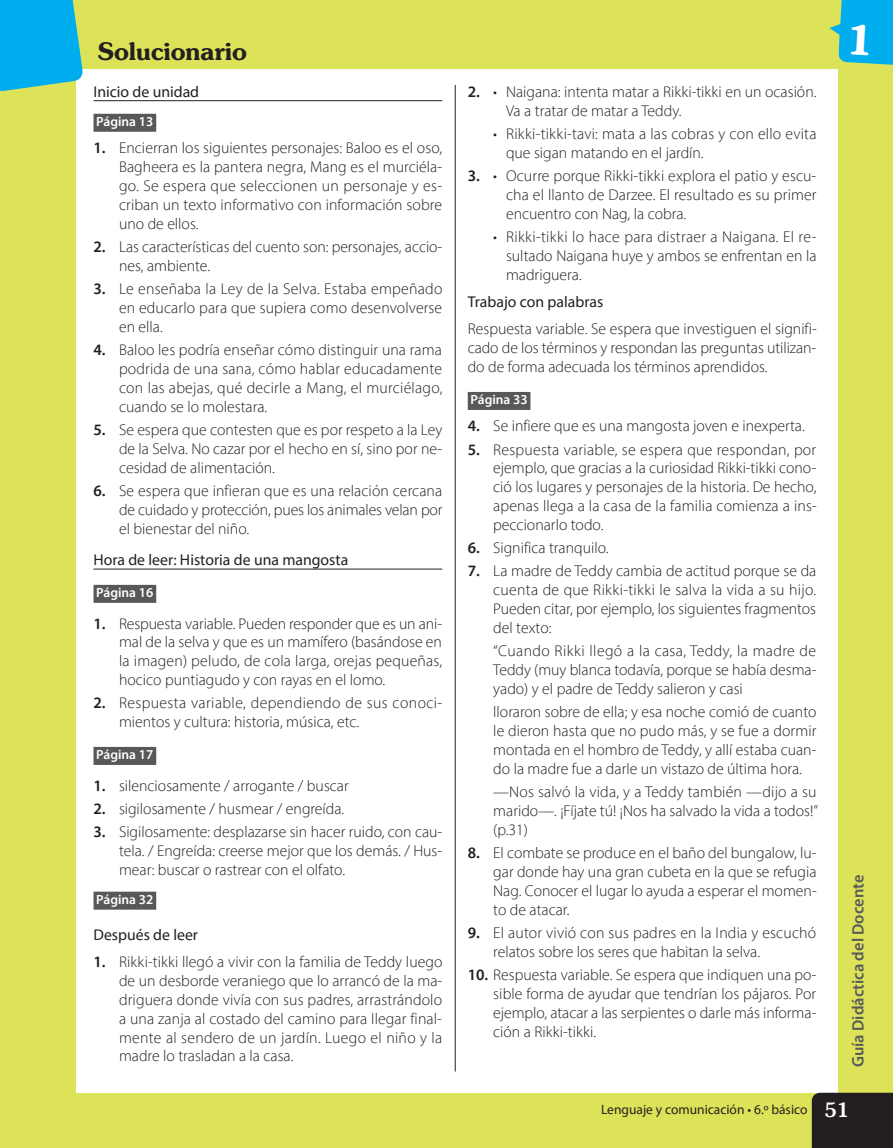
<style>
.page{position:relative;width:893px;height:1148px;background:#fff}
.page>*{position:absolute;margin:0;border:0;box-sizing:border-box;transform-origin:0 0}
.t1{font:600 24px "Souvenir Std";color:#231f20}
.t2{font:600 16.5px "Myriad Pro";color:#57585a}
.t3{font:300 15.75px/18.9px "Myriad Pro";color:#231f20;text-align:justify}
.t4{font:300 15.75px/18.9px "Myriad Pro";letter-spacing:.025em;color:#231f20}
.t5{font:15.75px "Myriad Pro";color:#231f20}
.t6{font:600 13.5px "Myriad Pro";color:#fff}
.t7{font:13.5px "Myriad Pro";color:#231f20}
.s1{font-weight:600}
.s2{font-family:"Souvenir Std";font-weight:500;font-size:19.5px;color:#fff}
</style>
<div class="page">
<div style="left:0;top:0;width:893px;height:69px;background:#dde358"></div>
<div style="left:838px;top:0;width:55px;height:1148px;background:#dde358"></div>
<div style="left:0;top:0;width:76px;height:1148px;background:#dde358"></div>
<hr style="left:455px;top:85px;width:1px;height:986px;background:#231f20">
<hr style="left:94px;top:100px;width:348px;height:1px;background:#231f20">
<div style="left:94px;top:114px;width:62px;height:18px;background:#57585a"></div>
<hr style="left:94px;top:569px;width:348px;height:1px;background:#231f20">
<div style="left:94px;top:585px;width:62px;height:18px;background:#57585a"></div>
<div style="left:94px;top:747px;width:62px;height:18px;background:#57585a"></div>
<div style="left:94px;top:892px;width:62px;height:18px;background:#57585a"></div>
<div style="left:468px;top:392px;width:62px;height:18px;background:#57585a"></div>
<div style="left:0;top:1093px;width:893px;height:55px;background:#dde358"></div>
<svg style="left:0;top:0;width:83px;height:91px;background:#19b4e0"></svg>
<div style="left:812px;top:1093px;width:81px;height:55px;background:#231f20"></div>
<svg style="left:829px;top:0;width:64px;height:65px"></svg>
<h1 class="t1" style="left:98px;top:36px;width:151px">Solucionario</h1>
<p class="t5" style="left:94px;top:82px;width:107px">Inicio de unidad</p>
<p class="t6" style="left:96px;top:113px;width:59px">Página 13</p>
<p class="t3" style="left:119px;top:138px;width:325px;text-indent:-26px"><span class="s1">1.</span> Encierran los siguientes personajes: Baloo es el oso, Bagheera es la pantera negra, Mang es el murciéla&shy;go. Se espera que seleccionen un personaje y es&shy;criban un texto informativo con información sobre uno de ellos.</p>
<p class="t3" style="left:119px;top:237px;width:325px;text-indent:-26px"><span class="s1">2.</span> Las características del cuento son: personajes, accio&shy;nes, ambiente.</p>
<p class="t3" style="left:119px;top:279px;width:325px;text-indent:-26px"><span class="s1">3.</span> Le enseñaba la Ley de la Selva. Estaba empeñado en educarlo para que supiera como desenvolverse en ella.</p>
<p class="t3" style="left:119px;top:340px;width:325px;text-indent:-26px"><span class="s1">4.</span> Baloo les podría enseñar cómo distinguir una rama podrida de una sana, cómo hablar educadamente con las abejas, qué decirle a Mang, el murciélago, cuando se lo molestara.</p>
<p class="t3" style="left:119px;top:420px;width:325px;text-indent:-26px"><span class="s1">5.</span> Se espera que contesten que es por respeto a la Ley de la Selva. No cazar por el hecho en sí, sino por ne&shy;cesidad de alimentación.</p>
<p class="t3" style="left:119px;top:481px;width:325px;text-indent:-26px"><span class="s1">6.</span> Se espera que infieran que es una relación cercana de cuidado y protección, pues los animales velan por el bienestar del niño.</p>
<p class="t5" style="left:94px;top:550px;width:256px">Hora de leer: Historia de una mangosta</p>
<p class="t6" style="left:96px;top:584px;width:59px">Página 16</p>
<p class="t3" style="left:119px;top:614px;width:325px;text-indent:-26px"><span class="s1">1.</span> Respuesta variable. Pueden responder que es un ani&shy;mal de la selva y que es un mamífero (basándose en la imagen) peludo, de cola larga, orejas pequeñas, hocico puntiagudo y con rayas en el lomo.</p>
<p class="t4" style="left:119px;top:694px;width:325px;text-indent:-26px"><span class="s1">2.</span> Respuesta variable, dependiendo de sus conoci&shy;mientos y cultura: historia, música, etc.</p>
<p class="t6" style="left:96px;top:746px;width:59px">Página 17</p>
<p class="t3" style="left:94px;top:776px;width:257px"><span class="s1">1.</span> silenciosamente / arrogante / buscar</p>
<p class="t3" style="left:94px;top:799px;width:252px"><span class="s1">2.</span> sigilosamente / husmear / engreída.</p>
<p class="t3" style="left:119px;top:822px;width:325px;text-indent:-26px"><span class="s1">3.</span> Sigilosamente: desplazarse sin hacer ruido, con cau&shy;tela. / Engreída: creerse mejor que los demás. / Hus&shy;mear: buscar o rastrear con el olfato.</p>
<p class="t6" style="left:96px;top:891px;width:59px">Página 32</p>
<p class="t5" style="left:94px;top:925px;width:106px">Después de leer</p>
<p class="t3" style="left:119px;top:952px;width:325px;text-indent:-26px"><span class="s1">1.</span> Rikki-tikki llegó a vivir con la familia de Teddy luego de un desborde veraniego que lo arrancó de la ma&shy;driguera donde vivía con sus padres, arrastrándolo a una zanja al costado del camino para llegar final&shy;mente al sendero de un jardín. Luego el niño y la madre lo trasladan a la casa.</p>
<p class="t3" style="left:506px;top:82px;width:312px;text-indent:-38px"><span class="s1">2.</span> • Naigana: intenta matar a Rikki-tikki en un ocasión.<br>Va a tratar de matar a Teddy.</p>
<p class="t3" style="left:506px;top:124px;width:312px;text-indent:-13px">• Rikki-tikki-tavi: mata a las cobras y con ello evita que sigan matando en el jardín.</p>
<p class="t3" style="left:506px;top:166px;width:312px;text-indent:-38px"><span class="s1">3.</span> • Ocurre porque Rikki-tikki explora el patio y escu&shy;cha el llanto de Darzee. El resultado es su primer encuentro con Nag, la cobra.</p>
<p class="t3" style="left:506px;top:227px;width:312px;text-indent:-13px">• Rikki-tikki lo hace para distraer a Naigana. El re&shy;sultado Naigana huye y ambos se enfrentan en la madriguera.</p>
<p class="t5" style="left:468px;top:292px;width:137px">Trabajo con palabras</p>
<p class="t3" style="left:468px;top:320px;width:350px">Respuesta variable. Se espera que investiguen el signifi&shy;cado de los términos y respondan las preguntas utilizan&shy;do de forma adecuada los términos aprendidos.</p>
<p class="t6" style="left:470px;top:391px;width:59px">Página 33</p>
<p class="t3" style="left:468px;top:416px;width:339px"><span class="s1">4.</span> Se infiere que es una mangosta joven e inexperta.</p>
<p class="t3" style="left:493px;top:440px;width:325px;text-indent:-26px"><span class="s1">5.</span> Respuesta variable, se espera que respondan, por ejemplo, que gracias a la curiosidad Rikki-tikki cono&shy;ció los lugares y personajes de la historia. De hecho, apenas llega a la casa de la familia comienza a ins&shy;peccionarlo todo.</p>
<p class="t3" style="left:468px;top:538px;width:142px"><span class="s1">6.</span> Significa tranquilo.</p>
<p class="t3" style="left:493px;top:562px;width:325px;text-indent:-26px"><span class="s1">7.</span> La madre de Teddy cambia de actitud porque se da cuenta de que Rikki-tikki le salva la vida a su hijo.<br>Pueden citar, por ejemplo, los siguientes fragmentos del texto:</p>
<p class="t3" style="left:493px;top:641px;width:325px">“Cuando Rikki llegó a la casa, Teddy, la madre de Teddy (muy blanca todavía, porque se había desma&shy;yado) y el padre de Teddy salieron y casi</p>
<p class="t3" style="left:493px;top:702px;width:325px">lloraron sobre de ella; y esa noche comió de cuanto le dieron hasta que no pudo más, y se fue a dormir montada en el hombro de Teddy, y allí estaba cuan&shy;do la madre fue a darle un vistazo de última hora.</p>
<p class="t3" style="left:493px;top:782px;width:326px">—Nos salvó la vida, y a Teddy también —dijo a su marido—. ¡Fíjate tú! ¡Nos ha salvado la vida a todos!” (p.31)</p>
<p class="t3" style="left:493px;top:843px;width:325px;text-indent:-26px"><span class="s1">8.</span> El combate se produce en el baño del bungalow, lu&shy;gar donde hay una gran cubeta en la que se refugia Nag. Conocer el lugar lo ayuda a esperar el momen&shy;to de atacar.</p>
<p class="t3" style="left:493px;top:923px;width:324px;text-indent:-26px"><span class="s1">9.</span> El autor vivió con sus padres en la India y escuchó relatos sobre los seres que habitan la selva.</p>
<p class="t3" style="left:493px;top:965px;width:325px;text-indent:-26px"><span class="s1">10.</span> Respuesta variable. Se espera que indiquen una po&shy;sible forma de ayudar que tendrían los pájaros. Por ejemplo, atacar a las serpientes o darle más informa&shy;ción a Rikki-tikki.</p>
<p class="t2" style="left:847px;top:1067px;width:194px;rotate:-90deg">Guía Didáctica del Docente</p>
<p class="t7" style="left:601px;top:1101px;width:250px">Lenguaje y comunicación • 6.º básico <span class="s2">51</span></p>
</div>
